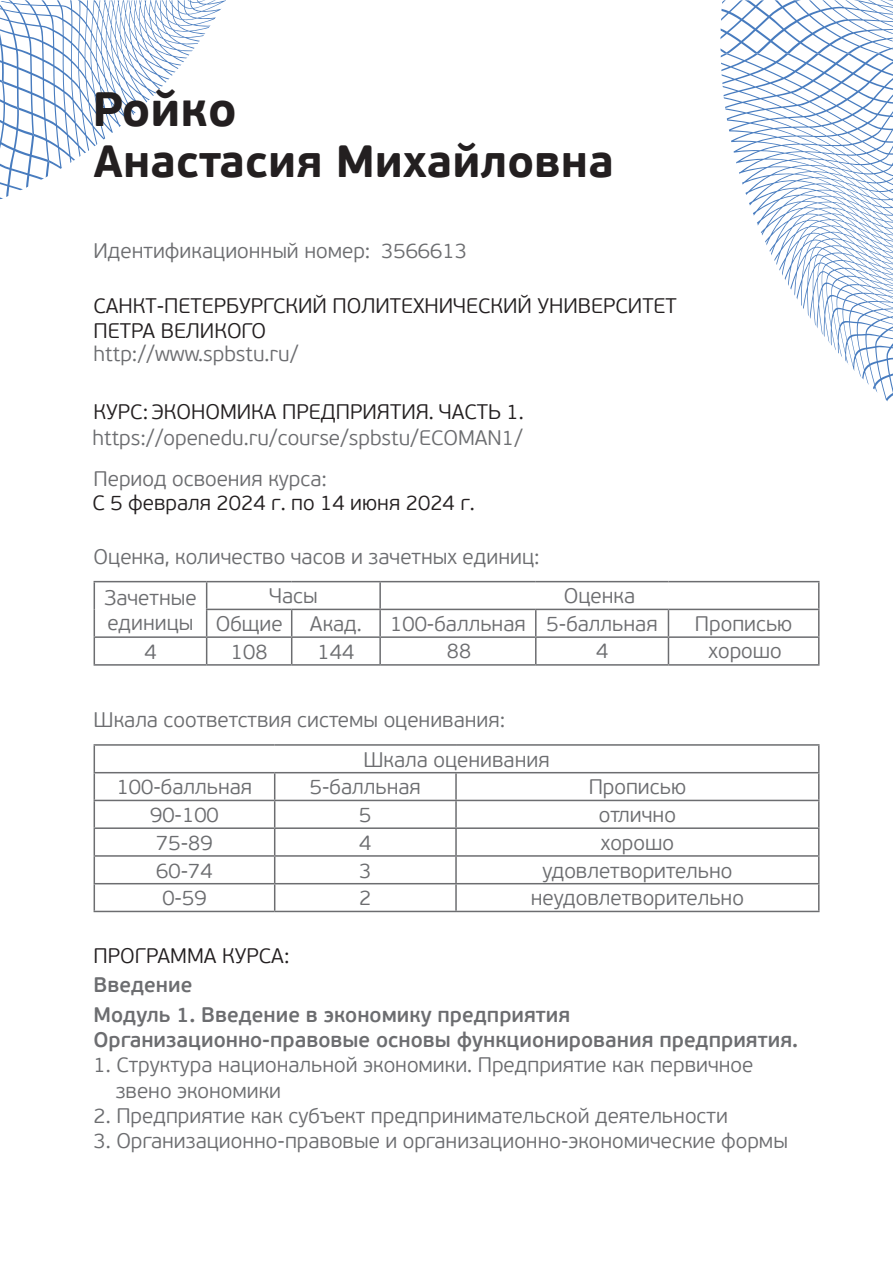
<style>
.page{position:relative;width:893px;height:1263px;background:#fff}
.page>*{position:absolute;margin:0;border:0;box-sizing:border-box;transform-origin:0 0}
.t1{font:700 48px "PF Beau Sans Pro";color:#231f20}
.t2{font:700 45px "PF Beau Sans Pro";color:#231f20}
.t3{font:300 21px/25.2px "PF Beau Sans Pro";color:#6c6d70}
.t4{font:300 21px/25.3px "PF Beau Sans Pro";color:#231f20}
.t5{font:600 21px/29.4px "PF Beau Sans Pro";color:#6c6d70}
</style>
<div class="page">
<svg style="left:720px;top:0;width:173px;height:54px"></svg>
<svg style="left:720px;top:54px;width:173px;height:348px"></svg>
<svg style="left:0;top:0;width:226px;height:199px"></svg>
<hr style="left:94px;top:581px;width:113px;height:1px;background:#6c6d70">
<hr style="left:207px;top:581px;width:85px;height:1px;background:#6c6d70">
<hr style="left:292px;top:581px;width:88px;height:1px;background:#6c6d70">
<hr style="left:380px;top:581px;width:156px;height:1px;background:#6c6d70">
<hr style="left:379px;top:582px;width:2px;height:27px;background:#6c6d70">
<hr style="left:536px;top:581px;width:132px;height:1px;background:#6c6d70">
<hr style="left:668px;top:581px;width:151px;height:1px;background:#6c6d70">
<hr style="left:206px;top:609px;width:86px;height:1px;background:#6c6d70">
<hr style="left:292px;top:609px;width:88px;height:1px;background:#6c6d70">
<hr style="left:380px;top:609px;width:156px;height:1px;background:#6c6d70">
<hr style="left:379px;top:610px;width:2px;height:26px;background:#6c6d70">
<hr style="left:536px;top:609px;width:132px;height:1px;background:#6c6d70">
<hr style="left:668px;top:609px;width:151px;height:1px;background:#6c6d70">
<hr style="left:94px;top:636px;width:113px;height:2px;background:#6c6d70">
<svg style="left:94px;top:582px;width:1px;height:82px"></svg>
<hr style="left:207px;top:636px;width:85px;height:2px;background:#6c6d70">
<svg style="left:206px;top:582px;width:1px;height:82px"></svg>
<hr style="left:292px;top:636px;width:88px;height:2px;background:#6c6d70">
<svg style="left:291px;top:610px;width:1px;height:54px"></svg>
<hr style="left:380px;top:636px;width:156px;height:2px;background:#6c6d70">
<hr style="left:379px;top:638px;width:2px;height:26px;background:#6c6d70">
<hr style="left:536px;top:636px;width:132px;height:2px;background:#6c6d70">
<svg style="left:535px;top:610px;width:1px;height:54px"></svg>
<hr style="left:668px;top:636px;width:151px;height:2px;background:#6c6d70">
<svg style="left:668px;top:610px;width:1px;height:54px"></svg>
<svg style="left:818px;top:582px;width:1px;height:82px"></svg>
<hr style="left:94px;top:664px;width:113px;height:2px;background:#6c6d70">
<hr style="left:207px;top:664px;width:85px;height:2px;background:#6c6d70">
<hr style="left:292px;top:664px;width:88px;height:2px;background:#6c6d70">
<hr style="left:380px;top:664px;width:156px;height:2px;background:#6c6d70">
<hr style="left:536px;top:664px;width:132px;height:2px;background:#6c6d70">
<hr style="left:668px;top:664px;width:151px;height:2px;background:#6c6d70">
<hr style="left:94px;top:744px;width:181px;height:2px;background:#6c6d70">
<hr style="left:275px;top:744px;width:181px;height:2px;background:#6c6d70">
<hr style="left:456px;top:744px;width:363px;height:2px;background:#6c6d70">
<hr style="left:94px;top:772px;width:181px;height:1px;background:#6c6d70">
<hr style="left:275px;top:772px;width:181px;height:1px;background:#6c6d70">
<hr style="left:456px;top:772px;width:363px;height:1px;background:#6c6d70">
<hr style="left:455px;top:773px;width:2px;height:27px;background:#6c6d70">
<hr style="left:94px;top:800px;width:181px;height:1px;background:#6c6d70">
<hr style="left:275px;top:800px;width:181px;height:1px;background:#6c6d70">
<hr style="left:456px;top:800px;width:363px;height:1px;background:#6c6d70">
<hr style="left:455px;top:801px;width:2px;height:26px;background:#6c6d70">
<hr style="left:94px;top:827px;width:181px;height:2px;background:#6c6d70">
<hr style="left:275px;top:827px;width:181px;height:2px;background:#6c6d70">
<hr style="left:456px;top:827px;width:363px;height:2px;background:#6c6d70">
<hr style="left:455px;top:829px;width:2px;height:26px;background:#6c6d70">
<hr style="left:94px;top:855px;width:181px;height:2px;background:#6c6d70">
<hr style="left:275px;top:855px;width:181px;height:2px;background:#6c6d70">
<hr style="left:456px;top:855px;width:363px;height:2px;background:#6c6d70">
<hr style="left:455px;top:857px;width:2px;height:26px;background:#6c6d70">
<hr style="left:94px;top:883px;width:181px;height:1px;background:#6c6d70">
<svg style="left:94px;top:746px;width:1px;height:165px"></svg>
<hr style="left:275px;top:883px;width:181px;height:1px;background:#6c6d70">
<svg style="left:274px;top:773px;width:1px;height:138px"></svg>
<hr style="left:456px;top:883px;width:363px;height:1px;background:#6c6d70">
<hr style="left:455px;top:884px;width:2px;height:27px;background:#6c6d70">
<svg style="left:818px;top:746px;width:1px;height:165px"></svg>
<hr style="left:94px;top:911px;width:181px;height:1px;background:#6c6d70">
<hr style="left:275px;top:911px;width:181px;height:1px;background:#6c6d70">
<hr style="left:456px;top:911px;width:363px;height:1px;background:#6c6d70">
<h1 class="t1" style="left:92px;top:79px;width:146px">Ройко</h1>
<h2 class="t2" style="left:94px;top:133px;width:522px">Анастасия Михайловна</h2>
<p class="t3" style="left:94px;top:238px;width:278px">Идентификационный номер:</p>
<p class="t4" style="left:94px;top:293px;width:585px">САНКТ-ПЕТЕРБУРГСКИЙ ПОЛИТЕХНИЧЕСКИЙ УНИВЕРСИТЕТ<br>ПЕТРА ВЕЛИКОГО</p>
<p class="t3" style="left:94px;top:342px;width:206px">http://www.spbstu.ru/</p>
<p class="t4" style="left:94px;top:399px;width:432px">КУРС:ЭКОНОМИКА ПРЕДПРИЯТИЯ. ЧАСТЬ 1.</p>
<p class="t3" style="left:381px;top:238px;width:87px">3566613</p>
<p class="t3" style="left:92px;top:426px;width:432px">https://openedu.ru/course/spbstu/ECOMAN1/</p>
<p class="t3" style="left:94px;top:466px;width:235px">Период освоения курса:</p>
<p class="t4" style="left:92px;top:490px;width:384px">С 5 февраля 2024 г. по 14 июня 2024 г.</p>
<p class="t3" style="left:94px;top:545px;width:448px">Оценка, количество часов и зачетных единиц:</p>
<p class="t3" style="left:104px;top:585px;width:94px">Зачетные единицы</p>
<p class="t3" style="left:269px;top:584px;width:50px">Часы</p>
<p class="t3" style="left:564px;top:584px;width:73px">Оценка</p>
<p class="t3" style="left:216px;top:612px;width:69px">Общие</p>
<p class="t3" style="left:310px;top:612px;width:53px">Акад.</p>
<p class="t3" style="left:390px;top:612px;width:269px">100-балльная 5-балльная</p>
<p class="t3" style="left:695px;top:612px;width:99px">Прописью</p>
<p class="t3" style="left:144px;top:639px;width:14px">4</p>
<p class="t3" style="left:231px;top:639px;width:38px">108</p>
<p class="t3" style="left:318px;top:639px;width:38px">144</p>
<p class="t3" style="left:447px;top:639px;width:26px">88</p>
<p class="t3" style="left:596px;top:639px;width:14px">4</p>
<p class="t3" style="left:709px;top:639px;width:75px">хорошо</p>
<p class="t3" style="left:94px;top:707px;width:413px">Шкала соответствия системы оценивания:</p>
<p class="t3" style="left:363px;top:747px;width:188px">Шкала оценивания</p>
<p class="t3" style="left:117px;top:775px;width:137px">100-балльная</p>
<p class="t3" style="left:310px;top:775px;width:113px">5-балльная</p>
<p class="t3" style="left:589px;top:775px;width:99px">Прописью</p>
<p class="t3" style="left:150px;top:803px;width:70px">90-100</p>
<p class="t3" style="left:359px;top:803px;width:14px">5</p>
<p class="t3" style="left:599px;top:803px;width:79px">отлично</p>
<p class="t3" style="left:156px;top:830px;width:58px">75-89</p>
<p class="t3" style="left:359px;top:830px;width:14px">4</p>
<p class="t3" style="left:601px;top:830px;width:75px">хорошо</p>
<p class="t3" style="left:156px;top:858px;width:58px">60-74</p>
<p class="t3" style="left:359px;top:858px;width:14px">3</p>
<p class="t3" style="left:542px;top:858px;width:192px">удовлетворительно</p>
<p class="t3" style="left:162px;top:886px;width:46px">0-59</p>
<p class="t3" style="left:359px;top:886px;width:14px">2</p>
<p class="t3" style="left:531px;top:886px;width:215px">неудовлетворительно</p>
<p class="t4" style="left:94px;top:943px;width:197px">ПРОГРАММА КУРСА:</p>
<p class="t5" style="left:94px;top:971px;width:478px">Введение<br>Модуль 1. Введение в экономику предприятия</p>
<p class="t5" style="left:94px;top:1026px;width:706px">Организационно-правовые основы функционирования предприятия.</p>
<p class="t3" style="left:116px;top:1053px;width:639px;text-indent:-22px">1. Структура национальной экономики. Предприятие как первичное звено экономики</p>
<p class="t3" style="left:94px;top:1103px;width:636px">2. Предприятие как субъект предпринимательской деятельности</p>
<p class="t3" style="left:94px;top:1128px;width:696px">3. Организационно-правовые и организационно-экономические формы</p>
</div>
